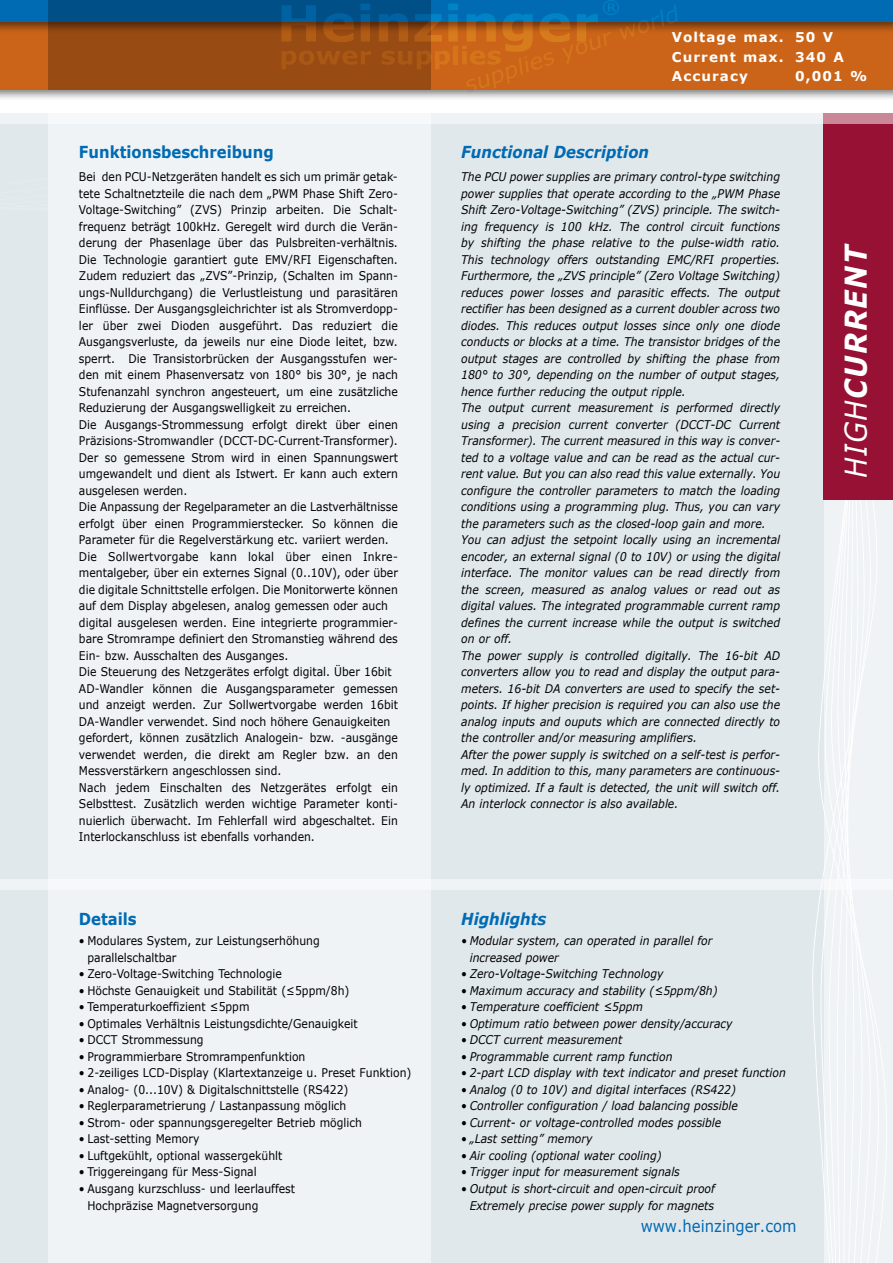
<style>
.page{position:relative;width:893px;height:1263px;background:#fff}
.page>*{position:absolute;margin:0;border:0;box-sizing:border-box;transform-origin:0 0}
.t1{font:italic 700 30px "Verdana";color:#fff;scale:.9 1}
.t2{font:italic 700 16.5px "Verdana";color:#006ab3;scale:.9 1}
.t3{font:700 16.5px "Verdana";color:#006ab3;scale:.9 1}
.t4{font:16.5px "Verdana";color:#006ab3;scale:.9 1}
.t5{font:700 13.5px/19.5px "Verdana";letter-spacing:.08em;color:#fff}
.t6{font:12px/16.5px "Verdana";color:#000;scale:.9 1}
.t7{font:italic 12px/16.5px "Verdana";color:#000;scale:.9 1}
.s1{font-style:normal}
.s2{font-weight:400}
</style>
<div class="page">
<div style="left:0;top:113px;width:893px;height:754px;background:#e1e8ec"></div>
<div style="left:0;top:879px;width:893px;height:384px;background:#e1e8ec"></div>
<svg style="left:792px;top:285px;width:32px;height:902px"></svg>
<div style="left:824px;top:113px;width:69px;height:387px;background:#961133"></div>
<div style="left:0;top:0;width:893px;height:102px;background:#000;opacity:.5"></div>
<div style="left:0;top:0;width:893px;height:89px;background:#cb6418"></div>
<div style="left:0;top:0;width:893px;height:35px;background:#000;opacity:.5"></div>
<div style="left:0;top:0;width:893px;height:22px;background:#006ab3"></div>
<svg style="left:0;top:113px;width:893px;height:10px;fill:#eff3f5"></svg>
<div style="left:48px;top:100px;width:383px;height:1163px;background:#eff3f5"></div>
<svg style="left:49px;top:0;width:330px;height:89px;background:#6f4a2e"></svg>
<div style="left:824px;top:500px;width:69px;height:763px;background:#eff3f5"></div>
<div style="left:0;top:879px;width:893px;height:11px;background:#f6f8f9"></div>
<hr style="left:0;top:752px;width:1px;height:196px;background:#000">
<svg style="left:0;top:119px;width:48px;height:5px"></svg>
<svg style="left:281px;top:5px;width:35px;height:37px"></svg>
<svg style="left:323px;top:13px;width:31px;height:29px"></svg>
<svg style="left:360px;top:4px;width:10px;height:38px"></svg>
<svg style="left:282px;top:51px;width:89px;height:18px;background:#9f5012"></svg>
<svg style="left:379px;top:0;width:299px;height:92px"></svg>
<h2 class="t3" style="left:79px;top:142px;width:218px">Funktionsbeschreibung</h2>
<p class="t6" style="left:79px;top:168px;width:356px">Bei den PCU-Netzgeräten handelt es sich um primär getak&shy;tete Schaltnetzteile die nach dem „PWM Phase Shift Zero-Voltage-Switching” (ZVS) Prinzip arbeiten. Die Schalt&shy;frequenz beträgt 100kHz. Geregelt wird durch die Verän&shy;derung der Phasenlage über das Pulsbreiten-verhältnis.<br>Die Technologie garantiert gute EMV/RFI Eigenschaften.<br>Zudem reduziert das „ZVS”-Prinzip, (Schalten im Spann&shy;ungs-Nulldurchgang) die Verlustleistung und parasitären Einflüsse. Der Ausgangsgleichrichter ist als Stromverdopp&shy;ler über zwei Dioden ausgeführt. Das reduziert die Ausgangsverluste, da jeweils nur eine Diode leitet, bzw. sperrt. Die Transistorbrücken der Ausgangsstufen wer&shy;den mit einem Phasenversatz von 180° bis 30°, je nach Stufenanzahl synchron angesteuert, um eine zusätzliche Reduzierung der Ausgangswelligkeit zu erreichen.<br>Die Ausgangs-Strommessung erfolgt direkt über einen Präzisions-Stromwandler (DCCT-DC-Current-Transformer).<br>Der so gemessene Strom wird in einen Spannungswert umgewandelt und dient als Istwert. Er kann auch extern ausgelesen werden.<br>Die Anpassung der Regelparameter an die Lastverhältnisse erfolgt über einen Programmierstecker. So können die Parameter für die Regelverstärkung etc. variiert werden.<br>Die Sollwertvorgabe kann lokal über einen Inkre&shy;mentalgeber, über ein externes Signal (0..10V), oder über die digitale Schnittstelle erfolgen. Die Monitorwerte können auf dem Display abgelesen, analog gemessen oder auch digital ausgelesen werden. Eine integrierte programmier&shy;bare Stromrampe definiert den Stromanstieg während des Ein- bzw. Ausschalten des Ausganges.<br>Die Steuerung des Netzgerätes erfolgt digital. Über 16bit AD-Wandler können die Ausgangsparameter gemessen und anzeigt werden. Zur Sollwertvorgabe werden 16bit DA-Wandler verwendet. Sind noch höhere Genauigkeiten gefordert, können zusätzlich Analogein- bzw. -ausgänge verwendet werden, die direkt am Regler bzw. an den Messverstärkern angeschlossen sind.<br>Nach jedem Einschalten des Netzgerätes erfolgt ein Selbsttest. Zusätzlich werden wichtige Parameter konti&shy;nuierlich überwacht. Im Fehlerfall wird abgeschaltet. Ein Interlockanschluss ist ebenfalls vorhanden.</p>
<h2 class="t3" style="left:79px;top:908px;width:66px">Details</h2>
<p class="t6" style="left:87px;top:932px;width:260px;text-indent:-9px">• Modulares System, zur Leistungserhöhung parallelschaltbar</p>
<p class="t6" style="left:79px;top:965px;width:227px">• Zero-Voltage-Switching Technologie</p>
<p class="t6" style="left:79px;top:982px;width:302px">• Höchste Genauigkeit und Stabilität (≤5ppm/8h)</p>
<p class="t6" style="left:79px;top:998px;width:191px">• Temperaturkoeffizient ≤5ppm</p>
<p class="t6" style="left:79px;top:1015px;width:311px">• Optimales Verhältnis Leistungsdichte/Genauigkeit</p>
<p class="t6" style="left:79px;top:1031px;width:140px">• DCCT Strommessung</p>
<p class="t6" style="left:79px;top:1048px;width:253px">• Programmierbare Stromrampenfunktion</p>
<p class="t6" style="left:79px;top:1064px;width:371px">• 2-zeiliges LCD-Display (Klartextanzeige u. Preset Funktion)</p>
<p class="t6" style="left:79px;top:1081px;width:301px">• Analog- (0...10V) &amp; Digitalschnittstelle (RS422)</p>
<p class="t6" style="left:79px;top:1097px;width:299px">• Reglerparametrierung / Lastanpassung möglich</p>
<p class="t6" style="left:79px;top:1114px;width:316px">• Strom- oder spannungsgeregelter Betrieb möglich</p>
<p class="t6" style="left:79px;top:1130px;width:135px">• Last-setting Memory</p>
<p class="t6" style="left:79px;top:1147px;width:228px">• Luftgekühlt, optional wassergekühlt</p>
<p class="t6" style="left:79px;top:1163px;width:199px">• Triggereingang für Mess-Signal</p>
<p class="t6" style="left:87px;top:1180px;width:232px;text-indent:-8px">• Ausgang kurzschluss- und leerlauffest<br>Hochpräzise Magnetversorgung</p>
<p class="t5" style="left:672px;top:27px;width:173px">Voltage max. 50 V<br>Current max. 340 A<br>Accuracy</p>
<p class="t5" style="left:795px;top:66px;width:73px">0,001 %</p>
<h2 class="t2" style="left:461px;top:142px;width:210px">Functional Description</h2>
<p class="t7" style="left:461px;top:168px;width:356px">The PCU power supplies are primary control-type switching power supplies that operate according to the „PWM Phase Shift Zero-Voltage-Switching” (ZVS) principle. The switch&shy;ing frequency is 100 kHz. The control circuit functions by shifting the phase relative to the pulse-width ratio.<br>This technology offers outstanding EMC/RFI properties.<br>Furthermore, the „ZVS principle” (Zero Voltage Switching) reduces power losses and parasitic effects. The output rectifier has been designed as a current doubler across two diodes. This reduces output losses since only one diode conducts or blocks at a time. The transistor bridges of the output stages are controlled by shifting the phase from 180° to 30°, depending on the number of output stages, hence further reducing the output ripple.<br>The output current measurement is performed directly using a precision current converter (DCCT-DC Current Transformer). The current measured in this way is conver&shy;ted to a voltage value and can be read as the actual cur&shy;rent value. But you can also read this value externally. You configure the controller parameters to match the loading conditions using a programming plug. Thus, you can vary the parameters such as the closed-loop gain and more.<br>You can adjust the setpoint locally using an incremental encoder, an external signal (0 to 10V) or using the digital interface. The monitor values can be read directly from the screen, measured as analog values or read out as digital values. The integrated programmable current ramp defines the current increase while the output is switched on or off.<br>The power supply is controlled digitally. The 16-bit AD converters allow you to read and display the output para&shy;meters. 16-bit DA converters are used to specify the set&shy;points. If higher precision is required you can also use the analog inputs and ouputs which are connected directly to the controller and/or measuring amplifiers.<br>After the power supply is switched on a self-test is perfor&shy;med. In addition to this, many parameters are continuous&shy;ly optimized. If a fault is detected, the unit will switch off.<br>An interlock connector is also available.</p>
<h2 class="t2" style="left:461px;top:908px;width:96px">Highlights</h2>
<p class="t7" style="left:470px;top:932px;width:271px;text-indent:-8px">• Modular system, can operated in parallel for increased power</p>
<p class="t7" style="left:461px;top:965px;width:226px"><span class="s1">•</span> Zero-Voltage-Switching Technology</p>
<p class="t7" style="left:461px;top:982px;width:286px"><span class="s1">•</span> Maximum accuracy and stability (≤5ppm/8h)</p>
<p class="t7" style="left:461px;top:998px;width:204px"><span class="s1">•</span> Temperature coefficient ≤5ppm</p>
<p class="t7" style="left:461px;top:1015px;width:303px"><span class="s1">•</span> Optimum ratio between power density/accuracy</p>
<p class="t7" style="left:461px;top:1031px;width:180px"><span class="s1">•</span> DCCT current measurement</p>
<p class="t7" style="left:461px;top:1048px;width:236px"><span class="s1">•</span> Programmable current ramp function</p>
<p class="t7" style="left:461px;top:1064px;width:362px"><span class="s1">•</span> 2-part LCD display with text indicator and preset function</p>
<p class="t7" style="left:461px;top:1081px;width:307px"><span class="s1">•</span> Analog (0 to 10V) and digital interfaces (RS422)</p>
<p class="t7" style="left:461px;top:1097px;width:309px"><span class="s1">•</span> Controller configuration / load balancing possible</p>
<p class="t7" style="left:461px;top:1114px;width:291px"><span class="s1">•</span> Current- or voltage-controlled modes possible</p>
<p class="t7" style="left:461px;top:1130px;width:147px"><span class="s1">•</span> „Last setting” memory</p>
<p class="t7" style="left:461px;top:1147px;width:224px"><span class="s1">•</span> Air cooling (optional water cooling)</p>
<p class="t7" style="left:461px;top:1163px;width:244px"><span class="s1">•</span> Trigger input for measurement signals</p>
<p class="t7" style="left:461px;top:1180px;width:283px;text-align:right"><span class="s1">•</span> Output is short-circuit and open-circuit proof<br>Extremely precise power supply for magnets</p>
<h2 class="t4" style="left:641px;top:1215px;width:175px">www.heinzinger.com</h2>
<h1 class="t1" style="left:837px;top:478px;width:262px;rotate:-90deg"><span class="s2">HIGH</span>CURRENT</h1>
</div>
